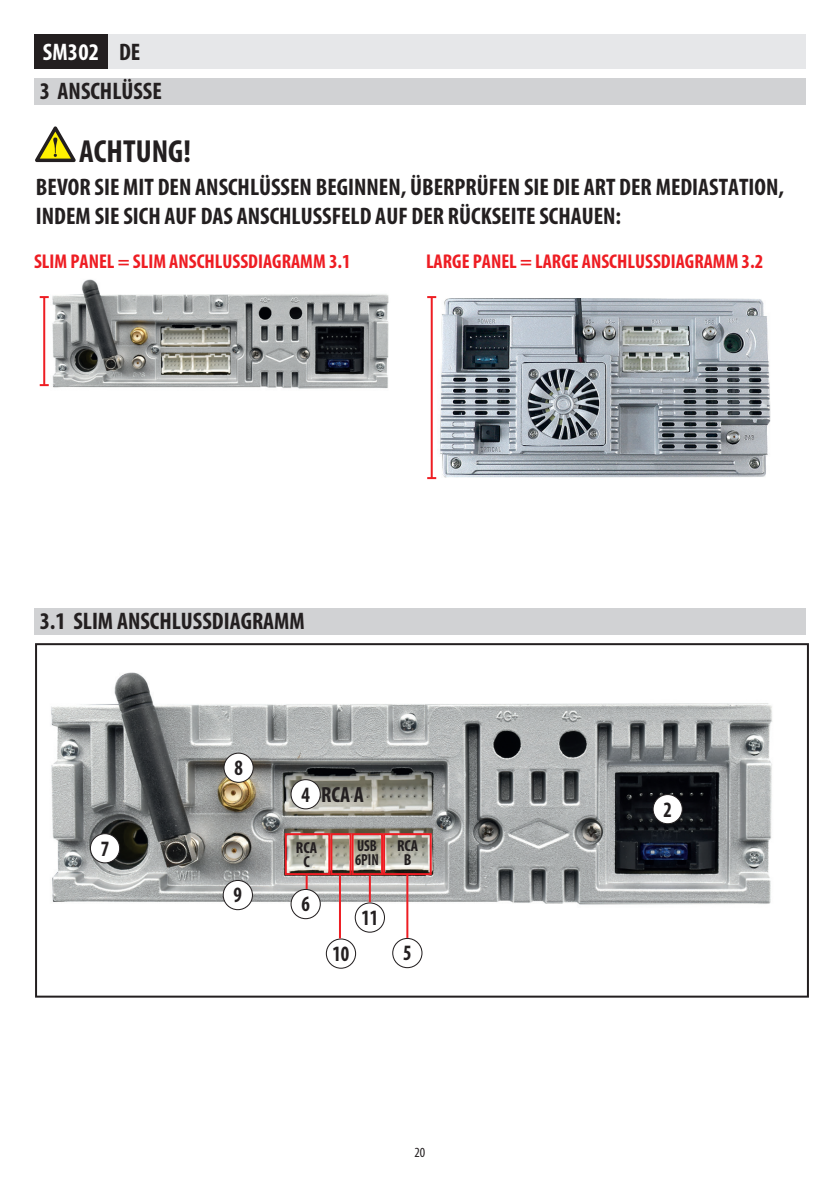
<style>
.page{position:relative;width:840px;height:1191px;background:#fff}
.page>*{position:absolute;margin:0;border:0;box-sizing:border-box;transform-origin:0 0}
.t1{font:700 condensed 32px "Myriad Pro";color:#231f20}
.t2{font:700 condensed 24px/38.8px "Myriad Pro";color:#231f20}
.t3{font:700 condensed 22px "Myriad Pro";color:#231f20;scale:.9 1}
.t4{font:700 condensed 22px "Myriad Pro";color:#231f20}
.t5{font:700 condensed 20px "Myriad Pro";color:#ee1d23}
.t6{font:700 condensed 16px/14px "Myriad Pro";color:#231f20;text-align:center}
.t7{font:700 condensed 16px/14px "Myriad Pro";color:#231f20;scale:.9 1}
.t8{font:condensed 14px "Myriad Pro";color:#231f20}
.s1{color:#fff}
</style>
<div class="page">
<div style="left:108px;top:34px;width:697px;height:34px;background:#e6e7e9"></div>
<div style="left:34px;top:34px;width:74px;height:34px;background:#231f20"></div>
<div style="left:34px;top:79px;width:771px;height:26px;background:#d1d2d4"></div>
<svg style="left:35px;top:126px;width:41px;height:36px"></svg>
<img style="left:436px;top:299px;width:335px;height:180px">
<img style="left:52px;top:279px;width:337px;height:110px">
<hr style="left:430px;top:297px;width:2px;height:181px;background:#ee1d23">
<svg style="left:427px;top:296px;width:9px;height:2px"></svg>
<svg style="left:427px;top:477px;width:9px;height:2px"></svg>
<hr style="left:43px;top:297px;width:2px;height:88px;background:#ee1d23">
<svg style="left:40px;top:296px;width:9px;height:2px"></svg>
<svg style="left:40px;top:384px;width:9px;height:2px"></svg>
<div style="left:34px;top:608px;width:771px;height:26px;background:#d1d2d4"></div>
<img style="left:51px;top:672px;width:722px;height:248px">
<div style="left:35px;top:643px;width:773px;height:354px;border:2px solid #231f20"></div>
<div style="left:652px;top:794px;width:30px;height:29px;background:#fff;border-radius:50%"></div>
<div style="left:652px;top:794px;width:30px;height:30px;border:1px solid #231f20;border-radius:50%"></div>
<div style="left:291px;top:779px;width:29px;height:30px;background:#fff;border-radius:50%"></div>
<div style="left:290px;top:779px;width:30px;height:30px;border:1px solid #231f20;border-radius:50%"></div>
<div style="left:223px;top:880px;width:29px;height:29px;background:#fff;border-radius:50%"></div>
<div style="left:222px;top:880px;width:31px;height:30px;border:1px solid #231f20;border-radius:50%"></div>
<div style="left:90px;top:833px;width:30px;height:30px;background:#fff;border-radius:50%"></div>
<div style="left:90px;top:833px;width:30px;height:30px;border:1px solid #231f20;border-radius:50%"></div>
<div style="left:224px;top:753px;width:29px;height:29px;background:#fff;border-radius:50%"></div>
<div style="left:223px;top:752px;width:30px;height:31px;border:1px solid #231f20;border-radius:50%"></div>
<div style="left:392px;top:938px;width:30px;height:30px;border:1px solid #231f20;border-radius:50%"></div>
<div style="left:291px;top:889px;width:29px;height:29px;background:#fff;border-radius:50%"></div>
<div style="left:290px;top:889px;width:30px;height:30px;border:1px solid #231f20;border-radius:50%"></div>
<div style="left:355px;top:903px;width:29px;height:29px;background:#fff;border-radius:50%"></div>
<div style="left:354px;top:902px;width:31px;height:30px;border:1px solid #231f20;border-radius:50%"></div>
<div style="left:325px;top:938px;width:31px;height:30px;border:1px solid #231f20;border-radius:50%"></div>
<div style="left:284px;top:833px;width:46px;height:42px;border:2px solid #ee1d23"></div>
<div style="left:330px;top:833px;width:21px;height:42px;border:2px solid #ee1d23"></div>
<div style="left:351px;top:833px;width:32px;height:42px;border:2px solid #ee1d23"></div>
<div style="left:383px;top:833px;width:48px;height:42px;border:2px solid #ee1d23"></div>
<svg style="left:305px;top:875px;width:2px;height:14px"></svg>
<hr style="left:339px;top:875px;width:2px;height:63px;background:#ee1d23">
<hr style="left:406px;top:875px;width:2px;height:63px;background:#ee1d23">
<hr style="left:368px;top:875px;width:2px;height:27px;background:#ee1d23">
<p class="t2" style="left:40px;top:32px;width:124px"><span class="s1">SM302</span> DE<br>3 ANSCHLÜSSE</p>
<h1 class="t1" style="left:79px;top:131px;width:113px">ACHTUNG!</h1>
<p class="t2" style="left:36px;top:172px;width:749px;line-height:28.8px">BEVOR SIE MIT DEN ANSCHLÜSSEN BEGINNEN, ÜBERPRÜFEN SIE DIE ART DER MEDIASTATION,<br>INDEM SIE SICH AUF DAS ANSCHLUSSFELD AUF DER RÜCKSEITE SCHAUEN:</p>
<p class="t5" style="left:34px;top:249px;width:318px">SLIM PANEL = SLIM ANSCHLUSSDIAGRAMM 3.1</p>
<p class="t5" style="left:426px;top:249px;width:338px">LARGE PANEL = LARGE ANSCHLUSSDIAGRAMM 3.2</p>
<p class="t2" style="left:40px;top:601px;width:266px">3.1 SLIM ANSCHLUSSDIAGRAMM</p>
<p class="t3" style="left:101px;top:834px;width:11px">7</p>
<p class="t3" style="left:234px;top:754px;width:11px">8</p>
<p class="t3" style="left:233px;top:881px;width:11px">9</p>
<p class="t3" style="left:301px;top:780px;width:11px">4</p>
<p class="t4" style="left:321px;top:781px;width:44px">RCA A</p>
<p class="t6" style="left:296px;top:840px;width:23px">RCA<br>C</p>
<p class="t6" style="left:397px;top:838px;width:23px">RCA<br>B</p>
<p class="t7" style="left:355px;top:838px;width:28px">USB<br>6PIN</p>
<p class="t3" style="left:301px;top:890px;width:11px">6</p>
<p class="t3" style="left:332px;top:940px;width:20px">10</p>
<p class="t3" style="left:361px;top:904px;width:20px">11</p>
<p class="t3" style="left:403px;top:939px;width:11px">5</p>
<p class="t8" style="left:414px;top:1144px;width:12px">20</p>
<p class="t3" style="left:663px;top:795px;width:11px">2</p>
</div>
